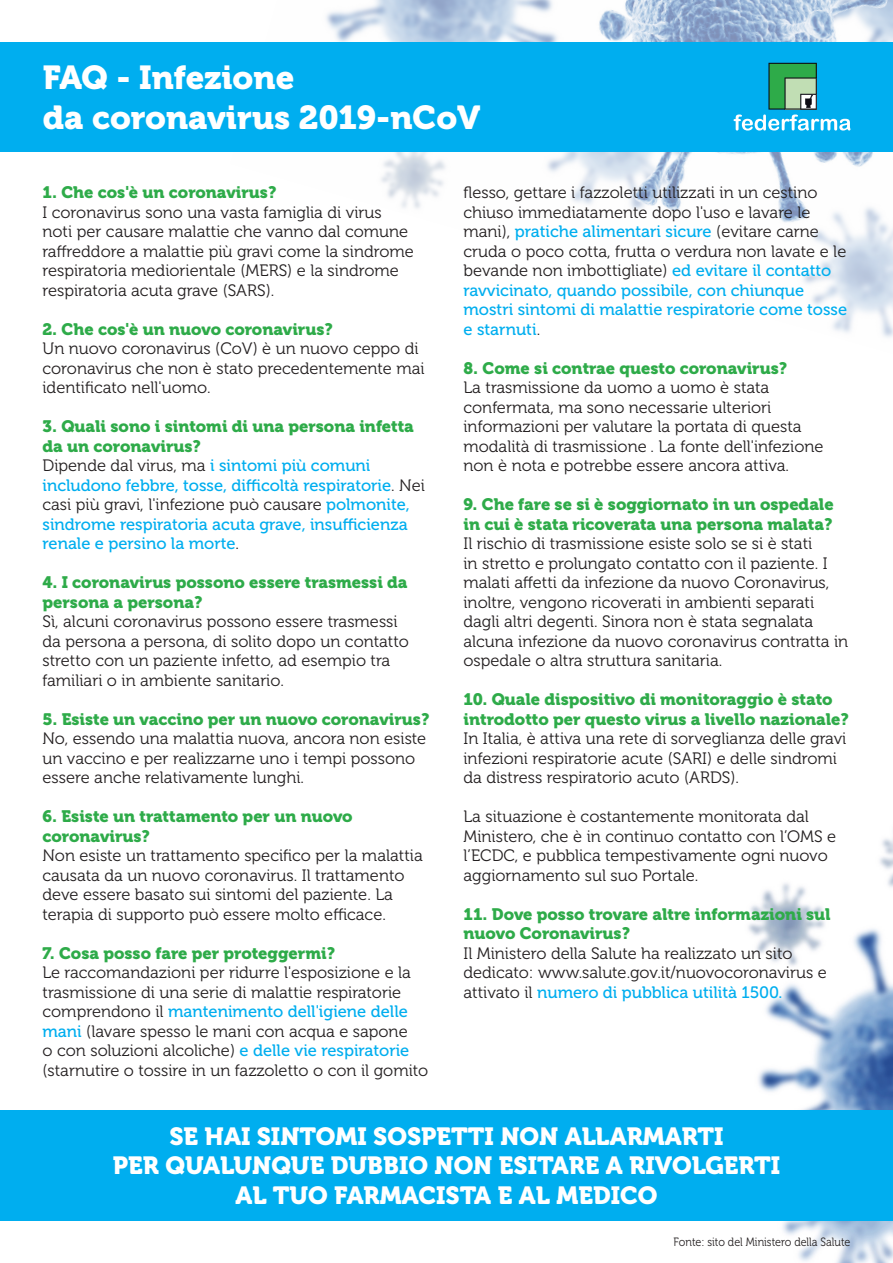
<style>
.page{position:relative;width:893px;height:1263px;background:#fff}
.page>*{position:absolute;margin:0;border:0;box-sizing:border-box;transform-origin:0 0}
.t1{font:33px "Museo 900";color:#fff}
.t2{font:24.6px "Museo 900";color:#fff}
.t3{font:16.5px/19.5px "Museo 300";color:#231f20}
.t4{font:16.5px/19.5px "Museo 900";color:#2eab49}
.t5{font:16.5px/19.5px "Museo 500";color:#00aeef}
.t6{font:12px "Museo 300";color:#231f20;scale:.9 1}
.s1{font-family:"Museo 300";color:#231f20}
.s2{font-family:"Museo 500";color:#00aeef}
</style>
<div class="page">
<img style="left:230px;top:0;width:663px;height:338px">
<img style="left:705px;top:838px;width:188px;height:425px">
<div style="left:0;top:42px;width:893px;height:109px;background:#00aeef"></div>
<div style="left:0;top:1110px;width:893px;height:110px;background:#00aeef"></div>
<svg style="left:733px;top:63px;width:117px;height:68px"></svg>
<p class="t1" style="left:43px;top:59px;width:253px">FAQ - Infezione</p>
<p class="t1" style="left:43px;top:99px;width:439px">da coronavirus 2019-nCoV</p>
<p class="t4" style="left:43px;top:183px;width:235px">1. Che cos'è un coronavirus?</p>
<p class="t3" style="left:43px;top:202px;width:373px">I coronavirus sono una vasta famiglia di virus noti per causare malattie che vanno dal comune raffreddore a malattie più gravi come la sindrome respiratoria mediorientale (MERS) e la sindrome respiratoria acuta grave (SARS).</p>
<p class="t4" style="left:43px;top:319px;width:292px">2. Che cos'è un nuovo coronavirus?</p>
<p class="t3" style="left:43px;top:339px;width:384px">Un nuovo coronavirus (CoV) è un nuovo ceppo di coronavirus che non è stato precedentemente mai identificato nell'uomo.</p>
<p class="t4" style="left:43px;top:417px;width:373px">3. Quali sono i sintomi di una persona infetta da un coronavirus?</p>
<p class="t5" style="left:43px;top:456px;width:384px"><span class="s1">Dipende dal virus, ma</span> i sintomi più comuni includono febbre, tosse, difficoltà respiratorie<span class="s1">. Nei casi più gravi, l'infezione può causare</span> polmonite, sindrome respiratoria acuta grave, insufficienza renale e persino la morte<span class="s1">.</span></p>
<p class="t4" style="left:43px;top:573px;width:366px">4. I coronavirus possono essere trasmessi da persona a persona?</p>
<p class="t3" style="left:43px;top:612px;width:368px">Sì, alcuni coronavirus possono essere trasmessi da persona a persona, di solito dopo un contatto stretto con un paziente infetto, ad esempio tra familiari o in ambiente sanitario.</p>
<p class="t4" style="left:43px;top:709px;width:388px">5. Esiste un vaccino per un nuovo coronavirus?</p>
<p class="t3" style="left:43px;top:729px;width:385px">No, essendo una malattia nuova, ancora non esiste un vaccino e per realizzarne uno i tempi possono essere anche relativamente lunghi.</p>
<p class="t4" style="left:43px;top:807px;width:312px">6. Esiste un trattamento per un nuovo coronavirus?</p>
<p class="t3" style="left:43px;top:846px;width:382px">Non esiste un trattamento specifico per la malattia causata da un nuovo coronavirus. Il trattamento deve essere basato sui sintomi del paziente. La terapia di supporto può essere molto efficace.</p>
<p class="t4" style="left:43px;top:943px;width:294px">7. Cosa posso fare per proteggermi?</p>
<p class="t3" style="left:43px;top:963px;width:387px">Le raccomandazioni per ridurre l'esposizione e la trasmissione di una serie di malattie respiratorie comprendono il <span class="s2">mantenimento dell'igiene delle mani</span> (lavare spesso le mani con acqua e sapone<br>o con soluzioni alcoliche) <span class="s2">e delle vie respiratorie </span>(starnutire o tossire in un fazzoletto o con il gomito</p>
<p class="t3" style="left:463px;top:183px;width:385px">flesso, gettare i fazzoletti utilizzati in un cestino chiuso immediatamente dopo l'uso e lavare le mani), <span class="s2">pratiche alimentari sicure</span> (evitare carne cruda o poco cotta, frutta o verdura non lavate e le bevande non imbottigliate) <span class="s2">ed evitare il contatto ravvicinato, quando possibile, con chiunque mostri sintomi di malattie respiratorie come tosse e starnuti</span>.</p>
<p class="t4" style="left:463px;top:358px;width:325px">8. Come si contrae questo coronavirus?</p>
<p class="t3" style="left:463px;top:378px;width:361px">La trasmissione da uomo a uomo è stata confermata, ma sono necessarie ulteriori informazioni per valutare la portata di questa modalità di trasmissione . La fonte dell'infezione non è nota e potrebbe essere ancora attiva.</p>
<p class="t4" style="left:463px;top:495px;width:372px">9. Che fare se si è soggiornato in un ospedale in cui è stata ricoverata una persona malata?</p>
<p class="t3" style="left:463px;top:534px;width:386px">Il rischio di trasmissione esiste solo se si è stati<br>in stretto e prolungato contatto con il paziente. I malati affetti da infezione da nuovo Coronavirus, inoltre, vengono ricoverati in ambienti separati dagli altri degenti. Sinora non è stata segnalata alcuna infezione da nuovo coronavirus contratta in ospedale o altra struttura sanitaria.</p>
<p class="t4" style="left:463px;top:690px;width:387px">10. Quale dispositivo di monitoraggio è stato introdotto per questo virus a livello nazionale?</p>
<p class="t3" style="left:463px;top:729px;width:384px">In Italia, è attiva una rete di sorveglianza delle gravi infezioni respiratorie acute (SARI) e delle sindromi da distress respiratorio acuto (ARDS).</p>
<p class="t3" style="left:463px;top:807px;width:374px">La situazione è costantemente monitorata dal Ministero, che è in continuo contatto con l’OMS e l’ECDC, e pubblica tempestivamente ogni nuovo aggiornamento sul suo Portale.</p>
<p class="t4" style="left:463px;top:904px;width:369px">11. Dove posso trovare altre informazioni sul nuovo Coronavirus?</p>
<p class="t3" style="left:463px;top:943px;width:365px">Il Ministero della Salute ha realizzato un sito dedicato: www.salute.gov.it/nuovocoronavirus e attivato il <span class="s2">numero di pubblica utilità 1500.</span></p>
<p class="t2" style="left:169px;top:1122px;width:556px">SE HAI SINTOMI SOSPETTI NON ALLARMARTI</p>
<p class="t2" style="left:113px;top:1152px;width:669px">PER QUALUNQUE DUBBIO NON ESITARE A RIVOLGERTI</p>
<p class="t2" style="left:236px;top:1181px;width:423px">AL TUO FARMACISTA E AL MEDICO</p>
<p class="t6" style="left:673px;top:1236px;width:198px">Fonte: sito del Ministero della Salute</p>
</div>
